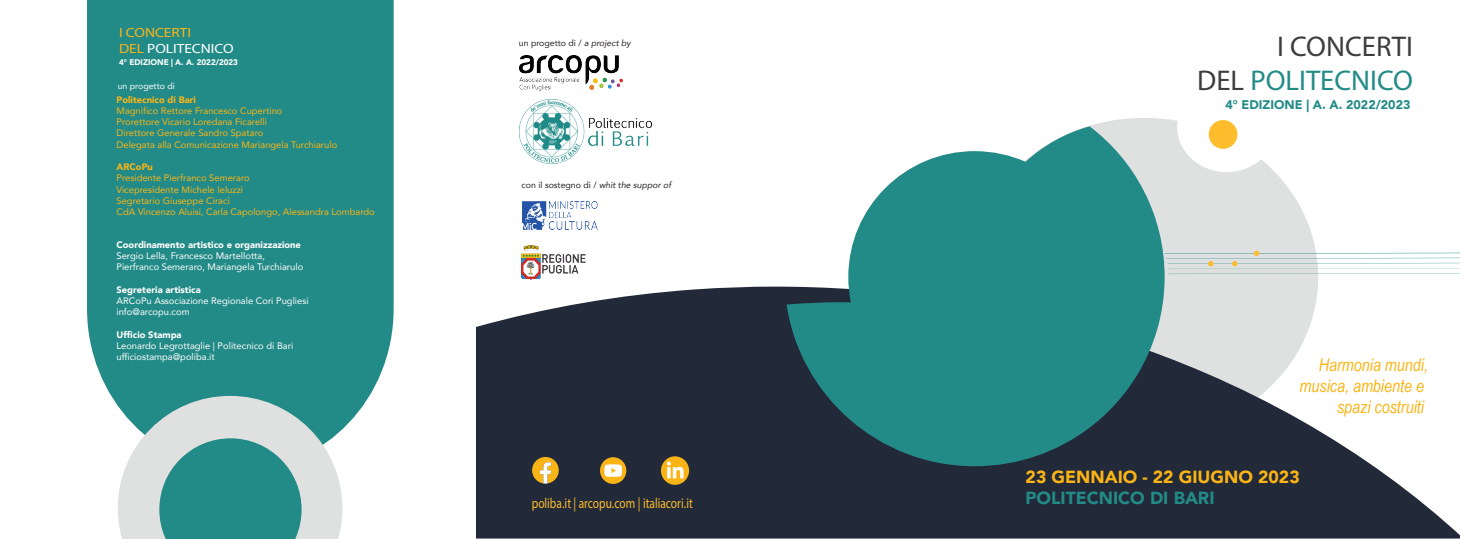
<style>
.page{position:relative;width:1460px;height:539px;background:#fff}
.page>*{position:absolute;margin:0;border:0;box-sizing:border-box;transform-origin:0 0}
.t1{font:28.5px "Myriad Hebrew";color:#238b87}
.t2{font:28.5px "Myriad Pro";color:#3e3e3f}
.t3{font:italic 17.5px/21px "Arial Narrow";color:#fbb416;text-align:right}
.t4{font:900 17.5px "Avenir";color:#fbb416}
.t5{font:900 17.5px "Avenir";color:#238b87}
.t6{font:14.25px "Myriad Hebrew";color:#fdbd2d;scale:.8 1}
.t7{font:13.38px "Myriad Hebrew";color:#fff;scale:1.14 1}
.t8{font:13.38px "Myriad Pro";color:#fbb416;scale:1.14 1}
.t9{font:900 12.5px "Avenir";color:#238b87}
.t10{font:9.38px/11.2px "Avenir";color:#fbb416}
.t11{font:9.38px/11.2px "Avenir";color:#fff}
.t12{font:900 9.38px "Avenir";color:#fff}
.t13{font:900 9.38px "Avenir";color:#fbb416}
.t14{font:8.75px "Avenir";color:#231f20}
.t15{font:8.75px "Avenir";color:#fff}
.t16{font:900 8.12px "Avenir";color:#fff}
.s1{font-family:"Myriad Pro";color:#fbb416}
.s2{font-style:italic}
.s3{font-family:"Myriad Pro";color:#3e3e3f}
</style>
<div class="page">
<svg style="left:1090px;top:118px;width:228px;height:168px;fill:#dfe1e1"></svg>
<svg style="left:476px;top:286px;width:984px;height:252px;fill:#222938"></svg>
<svg style="left:787px;top:126px;width:378px;height:340px;background:#489291"></svg>
<div style="left:1209px;top:120px;width:28px;height:29px;background:#fdbd2d;border-radius:50%"></div>
<div style="left:87px;top:0;width:307px;height:430px;background:#238b87"></div>
<svg style="left:118px;top:396px;width:224px;height:143px;background:#b9d1d0"></svg>
<svg style="left:159px;top:438px;width:143px;height:101px;background:#429996"></svg>
<img style="left:519px;top:55px;width:104px;height:35px">
<img style="left:522px;top:245px;width:64px;height:35px">
<img style="left:523px;top:202px;width:74px;height:27px">
<svg style="left:532px;top:457px;width:27px;height:26px"></svg>
<div style="left:600px;top:457px;width:26px;height:27px;background:#fbb416;border-radius:50%"></div>
<svg style="left:604px;top:464px;width:18px;height:12px"></svg>
<div style="left:661px;top:456px;width:28px;height:28px;background:#fbb416;border-radius:50%"></div>
<svg style="left:667px;top:461px;width:17px;height:17px"></svg>
<svg style="left:1165px;top:250px;width:295px;height:24px"></svg>
<img style="left:519px;top:100px;width:132px;height:63px">
<h3 class="t8" style="left:119px;top:24px;width:65px">I CONCERTI</h3>
<h3 class="t7" style="left:119px;top:41px;width:102px"><span class="s1">DEL</span> POLITECNICO</h3>
<p class="t16" style="left:119px;top:56px;width:120px">4° EDIZIONE | A. A. 2022/2023</p>
<p class="t15" style="left:118px;top:79px;width:59px">un progetto di</p>
<p class="t13" style="left:117px;top:91px;width:81px">Politecnico di Bari</p>
<p class="t10" style="left:117px;top:105px;width:222px">Magnifico Rettore Francesco Cupertino<br>Prorettore Vicario Loredana Ficarelli<br>Direttore Generale Sandro Spataro<br>Delegata alla Comunicazione Mariangela Turchiarulo</p>
<p class="t13" style="left:117px;top:159px;width:38px">ARCoPu</p>
<p class="t10" style="left:117px;top:172px;width:260px">Presidente Pierfranco Semeraro<br>Vicepresidente Michele Ieluzzi<br>Segretario Giuseppe Ciracì<br>CdA Vincenzo Aluisi, Carla Capolongo, Alessandra Lombardo</p>
<p class="t12" style="left:117px;top:236px;width:186px">Coordinamento artistico e organizzazione</p>
<p class="t11" style="left:117px;top:249px;width:188px">Sergio Lella, Francesco Martellotta,<br>Pierfranco Semeraro, Mariangela Turchiarulo</p>
<p class="t12" style="left:117px;top:281px;width:86px">Segreteria artistica</p>
<p class="t11" style="left:117px;top:294px;width:194px">ARCoPu Associazione Regionale Cori Pugliesi info@arcopu.com</p>
<p class="t12" style="left:117px;top:326px;width:67px">Ufficio Stampa</p>
<p class="t11" style="left:117px;top:339px;width:178px">Leonardo Legrottaglie | Politecnico di Bari ufficiostampa@poliba.it</p>
<p class="t14" style="left:519px;top:36px;width:113px">un progetto di / <span class="s2">a project by</span></p>
<p class="t14" style="left:522px;top:178px;width:151px">con il sostegno di / <span class="s2">whit the suppor of</span></p>
<h3 class="t6" style="left:532px;top:495px;width:203px">poliba.it | arcopu.com | italiacori.it</h3>
<h1 class="t2" style="left:1277px;top:29px;width:137px">I CONCERTI</h1>
<h1 class="t1" style="left:1197px;top:65px;width:217px"><span class="s3">DEL</span> POLITECNICO</h1>
<h3 class="t9" style="left:1225px;top:94px;width:186px">4° EDIZIONE | A. A. 2022/2023</h3>
<h2 class="t3" style="left:1299px;top:354px;width:130px">Harmonia mundi, musica, ambiente e spazi costruiti</h2>
<h2 class="t4" style="left:1026px;top:462px;width:276px">23 GENNAIO - 22 GIUGNO 2023</h2>
<h2 class="t5" style="left:1026px;top:483px;width:190px">POLITECNICO DI BARI</h2>
</div>
